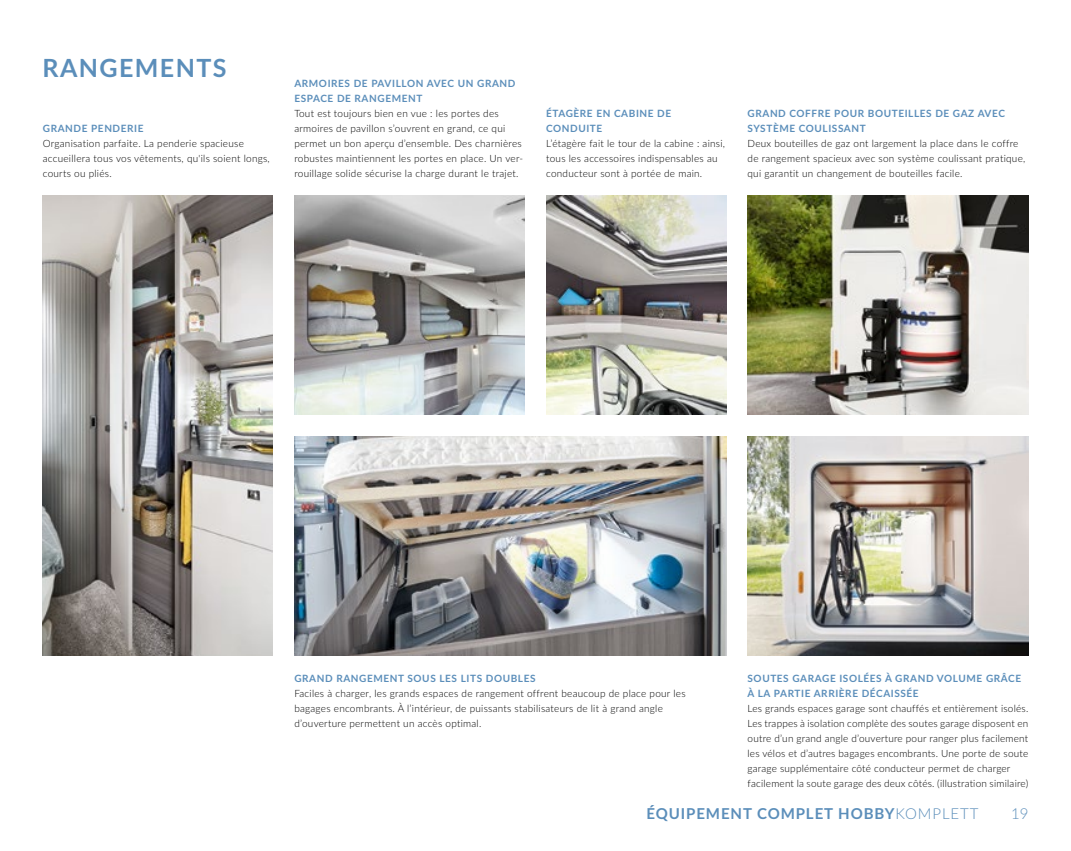
<style>
.page{position:relative;width:1071px;height:851px;background:#fff}
.page>*{position:absolute;margin:0;border:0;box-sizing:border-box;transform-origin:0 0}
.t1{font:700 25px "Lato";letter-spacing:.055em;color:#5b8eba}
.t2{font:700 15px "Lato";letter-spacing:.06em;color:#5b8eba}
.t3{font:300 15px "Lato";color:#5b8eba}
.t4{font:300 10px/15px "Lato";letter-spacing:.025em;color:#000}
.t5{font:700 10px/15px "Lato";letter-spacing:.06em;color:#5b8eba}
.s1{font-weight:300}
</style>
<div class="page">
<img style="left:295px;top:436px;width:431px;height:220px">
<img style="left:546px;top:195px;width:180px;height:219px">
<img style="left:294px;top:195px;width:230px;height:220px">
<img style="left:747px;top:195px;width:281px;height:220px">
<img style="left:747px;top:436px;width:281px;height:219px">
<img style="left:43px;top:195px;width:230px;height:461px">
<h1 class="t1" style="left:43px;top:49px;width:185px">RANGEMENTS</h1>
<p class="t5" style="left:43px;top:121px;width:102px">GRANDE PENDERIE</p>
<p class="t4" style="left:43px;top:136px;width:228px">Organisation parfaite. La penderie spacieuse accueillera tous vos vêtements, qu'ils soient longs, courts ou pliés.</p>
<p class="t5" style="left:294px;top:76px;width:222px">ARMOIRES DE PAVILLON AVEC UN GRAND<br>ESPACE DE RANGEMENT</p>
<p class="t4" style="left:294px;top:106px;width:230px">Tout est toujours bien en vue : les portes des armoires de pavillon s’ouvrent en grand, ce qui permet un bon aperçu d’ensemble. Des charnières robustes maintiennent les portes en place. Un ver&shy;rouillage solide sécurise la charge durant le trajet.</p>
<p class="t5" style="left:546px;top:106px;width:127px">ÉTAGÈRE EN CABINE DE<br>CONDUITE</p>
<p class="t4" style="left:546px;top:136px;width:180px">L’étagère fait le tour de la cabine : ainsi, tous les accessoires indispensables au conducteur sont à portée de main.</p>
<p class="t5" style="left:747px;top:106px;width:259px">GRAND COFFRE POUR BOUTEILLES DE GAZ AVEC<br>SYSTÈME COULISSANT</p>
<p class="t4" style="left:747px;top:136px;width:279px">Deux bouteilles de gaz ont largement la place dans le coffre de rangement spacieux avec son système coulissant pratique, qui garantit un changement de bouteilles facile.</p>
<p class="t5" style="left:294px;top:670px;width:242px">GRAND RANGEMENT SOUS LES LITS DOUBLES</p>
<p class="t4" style="left:294px;top:685px;width:392px">Faciles à charger, les grands espaces de rangement offrent beaucoup de place pour les bagages encombrants. À l’intérieur, de puissants stabilisateurs de lit à grand angle d’ouverture permettent un accès optimal.</p>
<p class="t5" style="left:747px;top:670px;width:275px">SOUTES GARAGE ISOLÉES À GRAND VOLUME GRÂCE<br>À LA PARTIE ARRIÈRE DÉCAISSÉE</p>
<p class="t4" style="left:747px;top:700px;width:282px">Les grands espaces garage sont chauffés et entièrement isolés.<br>Les trappes à isolation complète des soutes garage disposent en outre d’un grand angle d’ouverture pour ranger plus facilement les vélos et d’autres bagages encombrants. Une porte de soute garage supplémentaire côté conducteur permet de charger facilement la soute garage des deux côtés. (illustration similaire)</p>
<h2 class="t2" style="left:646px;top:802px;width:333px">ÉQUIPEMENT COMPLET HOBBY<span class="s1">KOMPLETT</span></h2>
<h2 class="t3" style="left:1010px;top:803px;width:19px">19</h2>
</div>
